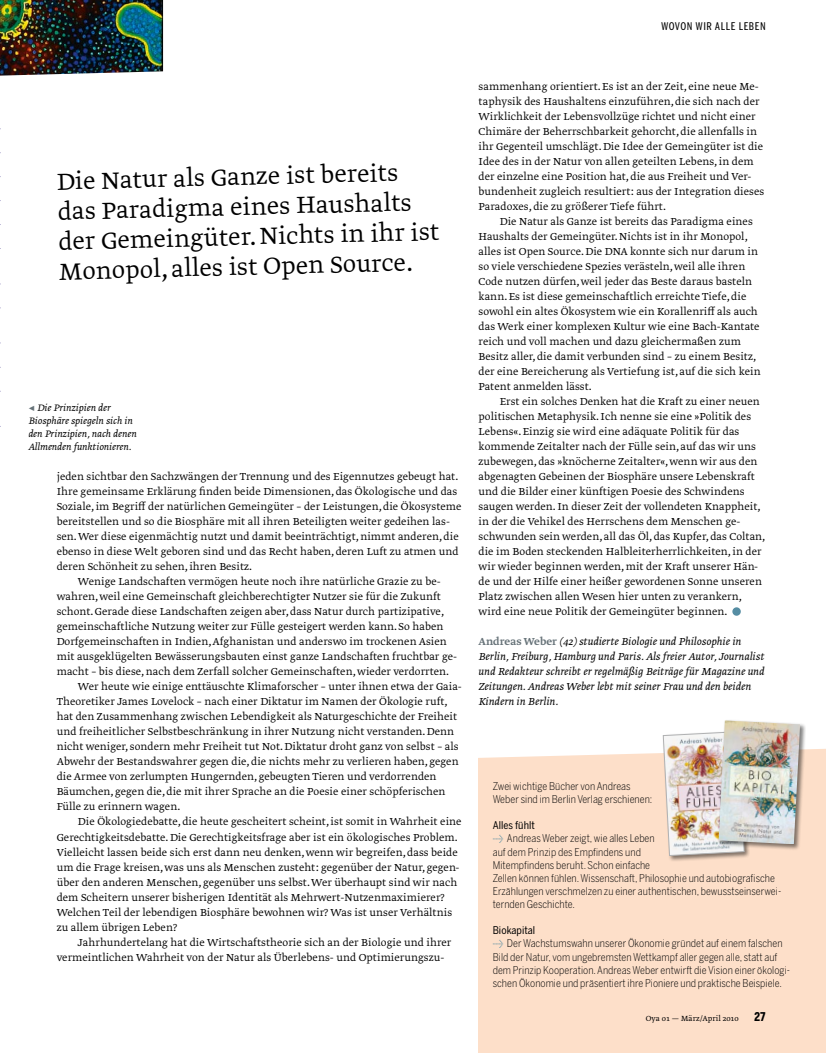
<style>
.page{position:relative;width:826px;height:1053px;background:#fff}
.page>*{position:absolute;margin:0;border:0;box-sizing:border-box;transform-origin:0 0}
.t1{font:27.5px/30px "Greta Text Std Light Min";color:#000}
.t2{font:13.12px "Benton Sans Comp Regular SC";letter-spacing:.04em;color:#000}
.t3{font:12px/15px "Greta Text Std Light Min";letter-spacing:.005em;color:#000}
.t4{font:italic 300 12px/15px "Greta Text Std";letter-spacing:.005em;color:#000}
.t5{font:italic 300 11px/13.1px "Greta Text Std";letter-spacing:.005em;color:#000}
.t6{font:300 10.62px/13.1px "Benton Sans Cond";letter-spacing:.005em;color:#000}
.t7{font:10.62px "Benton Sans Cond";letter-spacing:.005em;color:#000}
.t8{font:300 8.75px "Greta Text Std";letter-spacing:.015em;color:#000}
.s1{font-family:"The Sans Os F";font-weight:400;font-style:normal;font-size:7.5px;color:#677379}
.s2{font-weight:500;font-style:normal;color:#677379}
.s3{font-family:"The Sans Os F";font-weight:400;color:#568da3}
.s4{font-family:"Benton Sans Comp Bold SC";font-weight:400;font-size:15px}
</style>
<div class="page">
<img style="left:0;top:0;width:163px;height:76px">
<div style="left:478px;top:722px;width:348px;height:330px;background:#fddfc9"></div>
<div style="left:661px;top:730px;width:89px;height:131px;background:#000;opacity:.5"></div>
<svg style="left:478px;top:722px;width:348px;height:133px"></svg>
<div style="left:717px;top:719px;width:88px;height:131px;background:#000;opacity:.5"></div>
<img style="left:718px;top:720px;width:82px;height:124px">
<div style="left:732px;top:607px;width:8px;height:8px;background:#568da3;border-radius:50%"></div>
<p class="t2" style="left:661px;top:18px;width:106px">WOVON WIR ALLE LEBEN</p>
<h1 class="t1" style="left:56px;top:169px;width:382px;rotate:-2deg">Die Natur als Ganze ist bereits das Paradigma eines Haushalts der Gemeingüter. Nichts in ihr ist<br>Monopol, alles ist Open Source.</h1>
<p class="t5" style="left:28px;top:401px;width:110px"><span class="s1">◀</span> Die Prinzipien der<br>Biosphäre spiegeln sich in den Prinzipien, nach denen<br>Allmenden funktionieren.</p>
<p class="t3" style="left:57px;top:470px;width:403px">jeden sichtbar den Sachzwängen der Trennung und des Eigennutzes gebeugt hat.</p>
<p class="t3" style="left:57px;top:485px;width:402px">Ihre gemeinsame Erklärung finden beide Dimensionen, das Ökologische und das</p>
<p class="t3" style="left:57px;top:500px;width:406px">Soziale, im Begriff der natürlichen Gemeingüter – der Leistungen, die Ökosysteme</p>
<p class="t3" style="left:57px;top:515px;width:395px">bereitstellen und so die Biosphäre mit all ihren Beteiligten weiter gedeihen las-</p>
<p class="t3" style="left:57px;top:530px;width:403px">sen. Wer diese eigenmächtig nutzt und damit beeinträchtigt, nimmt anderen, die</p>
<p class="t3" style="left:57px;top:545px;width:403px">ebenso in diese Welt geboren sind und das Recht haben, deren Luft zu atmen und</p>
<p class="t3" style="left:57px;top:560px;width:197px">deren Schönheit zu sehen, ihren Besitz.</p>
<p class="t3" style="left:78px;top:575px;width:364px">Wenige Landschaften vermögen heute noch ihre natürliche Grazie zu be-</p>
<p class="t3" style="left:57px;top:590px;width:385px">wahren, weil eine Gemeinschaft gleichberechtigter Nutzer sie für die Zukunft</p>
<p class="t3" style="left:57px;top:605px;width:389px">schont. Gerade diese Landschaften zeigen aber, dass Natur durch partizipative,</p>
<p class="t3" style="left:57px;top:620px;width:388px">gemeinschaftliche Nutzung weiter zur Fülle gesteigert werden kann. So haben</p>
<p class="t3" style="left:57px;top:635px;width:391px">Dorfgemeinschaften in Indien, Afghanistan und anderswo im trockenen Asien</p>
<p class="t3" style="left:57px;top:650px;width:402px">mit ausgeklügelten Bewässerungsbauten einst ganze Landschaften fruchtbar ge-</p>
<p class="t3" style="left:57px;top:665px;width:394px">macht – bis diese, nach dem Zerfall solcher Gemeinschaften, wieder verdorrten.</p>
<p class="t3" style="left:78px;top:680px;width:385px">Wer heute wie einige enttäuschte Klimaforscher – unter ihnen etwa der Gaia-</p>
<p class="t3" style="left:57px;top:695px;width:392px">Theoretiker James Lovelock – nach einer Diktatur im Namen der Ökologie ruft,</p>
<p class="t3" style="left:57px;top:710px;width:402px">hat den Zusammenhang zwischen Lebendigkeit als Naturgeschichte der Freiheit</p>
<p class="t3" style="left:57px;top:725px;width:399px">und freiheitlicher Selbstbeschränkung in ihrer Nutzung nicht verstanden. Denn</p>
<p class="t3" style="left:57px;top:740px;width:403px">nicht weniger, sondern mehr Freiheit tut Not. Diktatur droht ganz von selbst – als</p>
<p class="t3" style="left:57px;top:755px;width:403px">Abwehr der Bestandswahrer gegen die, die nichts mehr zu verlieren haben, gegen</p>
<p class="t3" style="left:57px;top:770px;width:381px">die Armee von zerlumpten Hungernden, gebeugten Tieren und verdorrenden</p>
<p class="t3" style="left:57px;top:785px;width:390px">Bäumchen, gegen die, die mit ihrer Sprache an die Poesie einer schöpferischen</p>
<p class="t3" style="left:57px;top:800px;width:125px">Fülle zu erinnern wagen.</p>
<p class="t3" style="left:78px;top:815px;width:385px">Die Ökologiedebatte, die heute gescheitert scheint, ist somit in Wahrheit eine</p>
<p class="t3" style="left:57px;top:830px;width:402px">Gerechtigkeitsdebatte. Die Gerechtigkeitsfrage aber ist ein ökologisches Problem.</p>
<p class="t3" style="left:57px;top:845px;width:402px">Vielleicht lassen beide sich erst dann neu denken, wenn wir begreifen, dass beide</p>
<p class="t3" style="left:57px;top:860px;width:404px">um die Frage kreisen, was uns als Menschen zusteht: gegenüber der Natur, gegen-</p>
<p class="t3" style="left:57px;top:875px;width:402px">über den anderen Menschen, gegenüber uns selbst. Wer überhaupt sind wir nach</p>
<p class="t3" style="left:57px;top:890px;width:389px">dem Scheitern unserer bisherigen Identität als Mehrwert-Nutzenmaximierer?</p>
<p class="t3" style="left:57px;top:905px;width:397px">Welchen Teil der lebendigen Biosphäre bewohnen wir? Was ist unser Verhältnis</p>
<p class="t3" style="left:57px;top:920px;width:122px">zu allem übrigen Leben?</p>
<p class="t3" style="left:78px;top:935px;width:375px">Jahrhundertelang hat die Wirtschaftstheorie sich an der Biologie und ihrer</p>
<p class="t3" style="left:57px;top:950px;width:389px">vermeintlichen Wahrheit von der Natur als Überlebens- und Optimierungszu-</p>
<p class="t3" style="left:478px;top:80px;width:287px">sammenhang orientiert. Es ist an der Zeit, eine neue Me&shy;taphysik des Haushaltens einzuführen, die sich nach der Wirklichkeit der Lebensvollzüge richtet und nicht einer Chimäre der Beherrschbarkeit gehorcht, die allenfalls in ihr Gegenteil umschlägt. Die Idee der Gemeingüter ist die Idee des in der Natur von allen geteilten Lebens, in dem der einzelne eine Position hat, die aus Freiheit und Ver&shy;bundenheit zugleich resultiert: aus der Integration dieses Paradoxes, die zu größerer Tiefe führt.</p>
<p class="t3" style="left:478px;top:215px;width:284px;text-indent:21px">Die Natur als Ganze ist bereits das Paradigma eines Haushalts der Gemeingüter. Nichts ist in ihr Monopol, alles ist Open Source. Die DNA konnte sich nur darum in so viele verschiedene Spezies verästeln, weil alle ihren Code nutzen dürfen, weil jeder das Beste daraus basteln kann. Es ist diese gemeinschaftlich erreichte Tiefe, die sowohl ein altes Ökosystem wie ein Korallenriff als auch das Werk einer komplexen Kultur wie eine Bach-Kantate reich und voll machen und dazu gleichermaßen zum Besitz aller, die damit verbunden sind – zu einem Besitz, der eine Bereicherung als Vertiefung ist, auf die sich kein Patent anmelden lässt.</p>
<p class="t3" style="left:478px;top:395px;width:288px;text-indent:21px">Erst ein solches Denken hat die Kraft zu einer neuen politischen Metaphysik. Ich nenne sie eine »Politik des Lebens«. Einzig sie wird eine adäquate Politik für das kommende Zeitalter nach der Fülle sein, auf das wir uns zubewegen, das »knöcherne Zeitalter«, wenn wir aus den abgenagten Gebeinen der Biosphäre unsere Lebenskraft und die Bilder einer künftigen Poesie des Schwindens saugen werden. In dieser Zeit der vollendeten Knappheit, in der die Vehikel des Herrschens dem Menschen ge&shy;schwunden sein werden, all das Öl, das Kupfer, das Coltan, die im Boden steckenden Halbleiterherrlichkeiten, in der wir wieder beginnen werden, mit der Kraft unserer Hän&shy;de und der Hilfe einer heißer gewordenen Sonne unseren Platz zwischen allen Wesen hier unten zu verankern, wird eine neue Politik der Gemeingüter beginnen.</p>
<p class="t4" style="left:478px;top:635px;width:287px"><span class="s2">Andreas Weber</span> (42) studierte Biologie und Philosophie in Berlin, Freiburg, Hamburg und Paris. Als freier Autor, Journalist und Redakteur schreibt er regelmäßig Beiträge für Magazine und Zeitungen. Andreas Weber lebt mit seiner Frau und den beiden Kindern in Berlin.</p>
<p class="t6" style="left:493px;top:779px;width:161px">Zwei wichtige Bücher von Andreas<br>Weber sind im Berlin Verlag erschienen:</p>
<p class="t7" style="left:493px;top:819px;width:44px">Alles fühlt</p>
<p class="t6" style="left:493px;top:832px;width:290px"><span class="s3">→</span> Andreas Weber zeigt, wie alles Leben<br>auf dem Prinzip des Empfindens und<br>Mitempfindens beruht. Schon einfache<br>Zellen können fühlen. Wissenschaft, Philosophie und autobiografische Erzählungen verschmelzen zu einer authentischen, bewusstseinserwei&shy;ternden Geschichte.</p>
<p class="t7" style="left:493px;top:924px;width:44px">Biokapital</p>
<p class="t6" style="left:493px;top:937px;width:299px"><span class="s3">→</span> Der Wachstumswahn unserer Ökonomie gründet auf einem falschen Bild der Natur, vom ungebremsten Wettkampf aller gegen alle, statt auf dem Prinzip Kooperation. Andreas Weber entwirft die Vision einer ökologi&shy;schen Ökonomie und präsentiert ihre Pioniere und praktische Beispiele.</p>
<p class="t8" style="left:645px;top:1012px;width:121px">Oya 01 — März/April 2010 <span class="s4">27</span></p>
<p class="t8" style="left:635px;top:1012px;width:87px">Oya 01 — Februar März</p>
</div>
